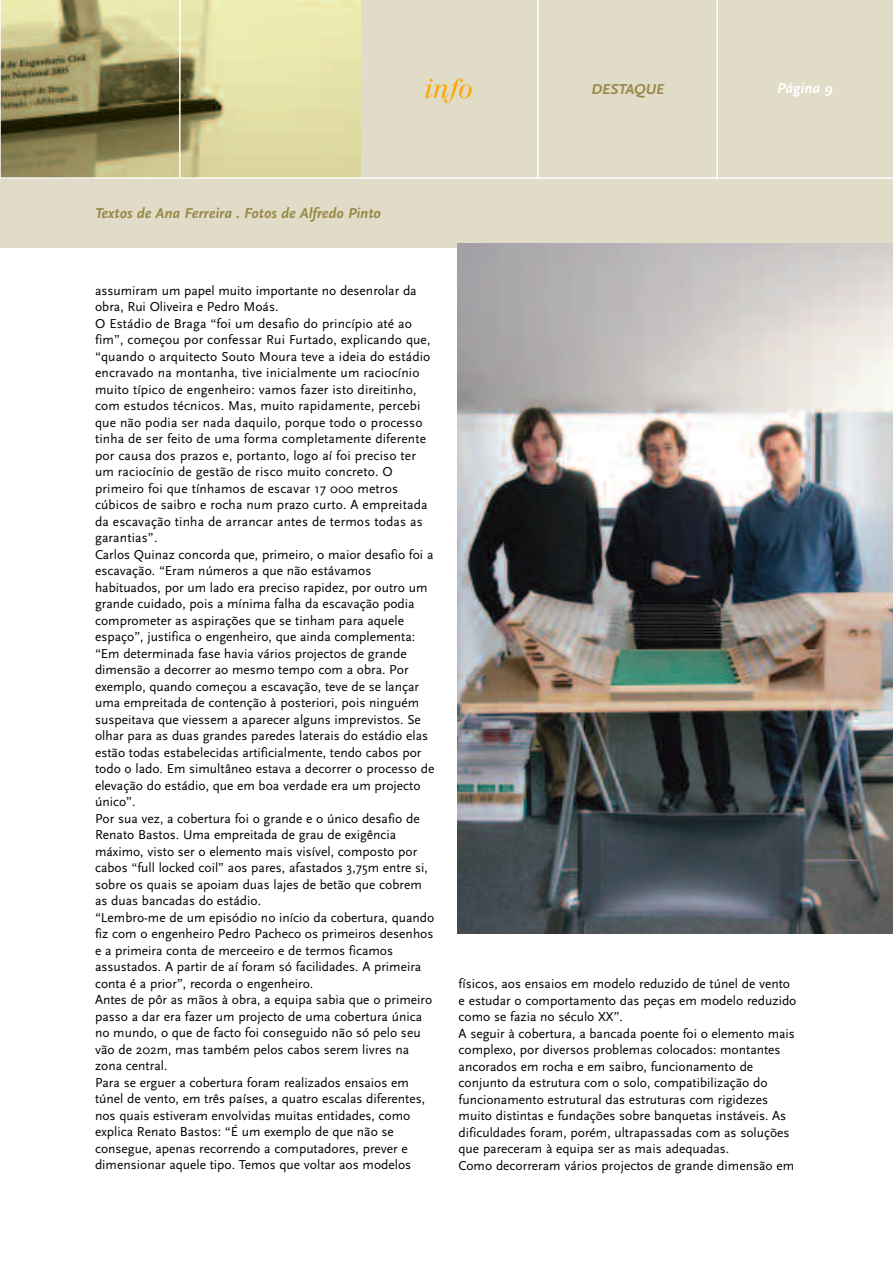
<style>
.page{position:relative;width:893px;height:1263px;background:#fff}
.page>*{position:absolute;margin:0;border:0;box-sizing:border-box;transform-origin:0 0}
.t1{font:italic 27px "Walbaum";color:#ffa605}
.t2{font:italic 700 15px "Scala Sans";color:#998948}
.t3{font:italic 700 15px "Scala Sans";color:#fff}
.t4{font:13.5px/16.5px "Scala Sans";color:#000}
</style>
<div class="page">
<div style="left:0;top:0;width:893px;height:248px;background:#e0dcc8"></div>
<img style="left:457px;top:244px;width:436px;height:689px">
<hr style="left:359px;top:0;width:2px;height:178px;background:#fff">
<hr style="left:537px;top:0;width:2px;height:178px;background:#fff">
<hr style="left:716px;top:0;width:2px;height:178px;background:#fff">
<img style="left:1px;top:0;width:359px;height:177px">
<hr style="left:0;top:177px;width:893px;height:2px;background:#fff">
<hr style="left:179px;top:0;width:2px;height:178px;background:#fff">
<hr style="left:0;top:0;width:1px;height:178px;background:#fff">
<p class="t2" style="left:95px;top:204px;width:288px">Textos de Ana Ferreira . Fotos de Alfredo Pinto</p>
<h1 class="t1" style="left:424px;top:79px;width:51px">info</h1>
<p class="t2" style="left:592px;top:80px;width:74px">DESTAQUE</p>
<p class="t3" style="left:777px;top:79px;width:57px">Página 9</p>
<p class="t4" style="left:95px;top:282px;width:341px">assumiram um papel muito importante no desenrolar da obra, Rui Oliveira e Pedro Moás.<br>O Estádio de Braga “foi um desafio do princípio até ao fim”, começou por confessar Rui Furtado, explicando que, “quando o arquitecto Souto Moura teve a ideia do estádio encravado na montanha, tive inicialmente um raciocínio muito típico de engenheiro: vamos fazer isto direitinho, com estudos técnicos. Mas, muito rapidamente, percebi que não podia ser nada daquilo, porque todo o processo tinha de ser feito de uma forma completamente diferente por causa dos prazos e, portanto, logo aí foi preciso ter um raciocínio de gestão de risco muito concreto. O primeiro foi que tínhamos de escavar 17 000 metros cúbicos de saibro e rocha num prazo curto. A empreitada da escavação tinha de arrancar antes de termos todas as garantias”.<br>Carlos Quinaz concorda que, primeiro, o maior desafio foi a escavação. “Eram números a que não estávamos habituados, por um lado era preciso rapidez, por outro um grande cuidado, pois a mínima falha da escavação podia comprometer as aspirações que se tinham para aquele espaço”, justifica o engenheiro, que ainda complementa: “Em determinada fase havia vários projectos de grande dimensão a decorrer ao mesmo tempo com a obra. Por exemplo, quando começou a escavação, teve de se lançar uma empreitada de contenção à posteriori, pois ninguém suspeitava que viessem a aparecer alguns imprevistos. Se olhar para as duas grandes paredes laterais do estádio elas estão todas estabelecidas artificialmente, tendo cabos por todo o lado. Em simultâneo estava a decorrer o processo de elevação do estádio, que em boa verdade era um projecto único”.<br>Por sua vez, a cobertura foi o grande e o único desafio de Renato Bastos. Uma empreitada de grau de exigência máximo, visto ser o elemento mais visível, composto por cabos “full locked coil” aos pares, afastados 3,75m entre si, sobre os quais se apoiam duas lajes de betão que cobrem as duas bancadas do estádio.<br>“Lembro-me de um episódio no início da cobertura, quando fiz com o engenheiro Pedro Pacheco os primeiros desenhos e a primeira conta de merceeiro e de termos ficamos assustados. A partir de aí foram só facilidades. A primeira conta é a prior”, recorda o engenheiro.<br>Antes de pôr as mãos à obra, a equipa sabia que o primeiro passo a dar era fazer um projecto de uma cobertura única no mundo, o que de facto foi conseguido não só pelo seu vão de 202m, mas também pelos cabos serem livres na zona central.<br>Para se erguer a cobertura foram realizados ensaios em túnel de vento, em três países, a quatro escalas diferentes, nos quais estiveram envolvidas muitas entidades, como explica Renato Bastos: “É um exemplo de que não se consegue, apenas recorrendo a computadores, prever e dimensionar aquele tipo. Temos que voltar aos modelos</p>
<p class="t4" style="left:459px;top:975px;width:339px">físicos, aos ensaios em modelo reduzido de túnel de vento e estudar o comportamento das peças em modelo reduzido como se fazia no século XX”.<br>A seguir à cobertura, a bancada poente foi o elemento mais complexo, por diversos problemas colocados: montantes ancorados em rocha e em saibro, funcionamento de conjunto da estrutura com o solo, compatibilização do funcionamento estrutural das estruturas com rigidezes muito distintas e fundações sobre banquetas instáveis. As dificuldades foram, porém, ultrapassadas com as soluções que pareceram à equipa ser as mais adequadas.<br>Como decorreram vários projectos de grande dimensão em</p>
</div>
